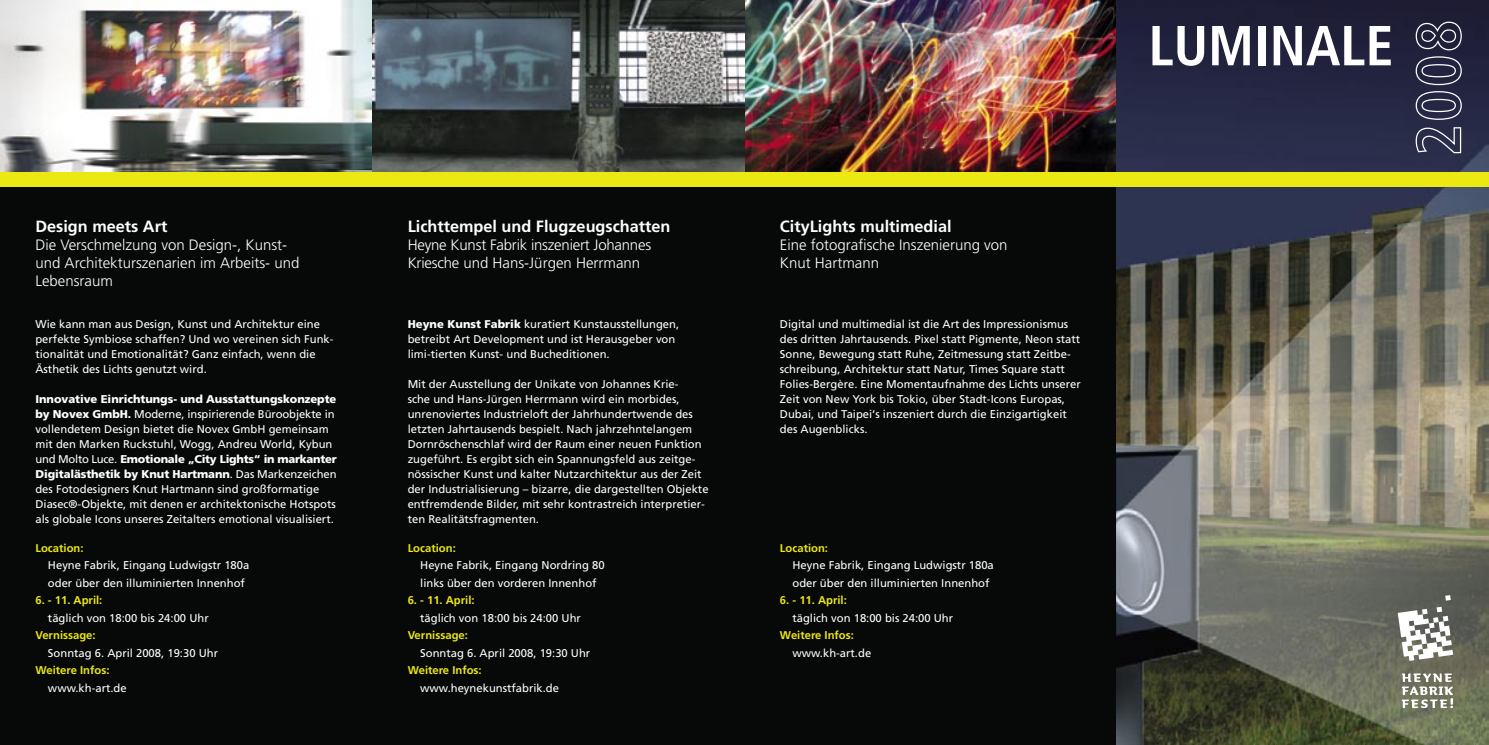
<style>
.page{position:relative;width:1489px;height:745px;background:#fff}
.page>*{position:absolute;margin:0;border:0;box-sizing:border-box;transform-origin:0 0}
.t1{font:700 condensed 56.25px "Frutiger LT";color:#fff}
.t2{font:700 16.25px "Frutiger LT";color:#fff}
.t3{font:300 15px "Frutiger LT";color:#fff}
.t4{font:11.25px/15px "Frutiger LT";color:#fff}
.t5{font:700 11.25px "Frutiger LT";color:#ece811}
.s1{font-weight:900}
</style>
<div class="page">
<div style="left:0;top:182px;width:1488px;height:562px;background:#070808"></div>
<img style="left:372px;top:0;width:744px;height:172px">
<img style="left:0;top:0;width:372px;height:172px">
<img style="left:1116px;top:0;width:372px;height:744px">
<svg style="left:1414px;top:126px;width:47px;height:28px"></svg>
<svg style="left:1414px;top:21px;width:48px;height:99px;background:#45455d"></svg>
<svg style="left:1401px;top:673px;width:51px;height:34px;background:#9fa092"></svg>
<svg style="left:1397px;top:594px;width:55px;height:66px;background:#a1a29d"></svg>
<div style="left:0;top:172px;width:1488px;height:15px;background:#ece811"></div>
<p class="t2" style="left:35px;top:217px;width:133px">Design meets Art</p>
<p class="t3" style="left:35px;top:236px;width:253px">Die Verschmelzung von Design-, Kunst-</p>
<p class="t3" style="left:35px;top:254px;width:265px">und Architekturszenarien im Arbeits- und</p>
<p class="t3" style="left:35px;top:272px;width:79px">Lebensraum</p>
<p class="t4" style="left:35px;top:316px;width:299px">Wie kann man aus Design, Kunst und Architektur eine perfekte Symbiose schaffen? Und wo vereinen sich Funk&shy;tionalität und Emotionalität? Ganz einfach, wenn die Ästhetik des Lichts genutzt wird.</p>
<p class="t4" style="left:35px;top:391px;width:303px"><span class="s1">Innovative Einrichtungs- und Ausstattungskonzepte by Novex GmbH.</span> Moderne, inspirierende Büroobjekte in vollendetem Design bietet die Novex GmbH gemeinsam mit den Marken Ruckstuhl, Wogg, Andreu World, Kybun und Molto Luce. <span class="s1">Emotionale „City Lights“ in markanter Digitalästhetik by Knut Hartmann</span>. Das Markenzeichen des Fotodesigners Knut Hartmann sind großformatige Diasec®-Objekte, mit denen er architektonische Hotspots als globale Icons unseres Zeitalters emotional visualisiert.</p>
<p class="t5" style="left:35px;top:541px;width:50px">Location:</p>
<p class="t4" style="left:48px;top:557px;width:203px">Heyne Fabrik, Eingang Ludwigstr 180a</p>
<p class="t4" style="left:48px;top:575px;width:198px">oder über den illuminierten Innenhof</p>
<p class="t5" style="left:35px;top:593px;width:68px">6. - 11. April:</p>
<p class="t4" style="left:48px;top:610px;width:162px">täglich von 18:00 bis 24:00 Uhr</p>
<p class="t5" style="left:35px;top:628px;width:62px">Vernissage:</p>
<p class="t4" style="left:48px;top:645px;width:172px">Sonntag 6. April 2008, 19:30 Uhr</p>
<p class="t5" style="left:35px;top:663px;width:75px">Weitere Infos:</p>
<p class="t4" style="left:48px;top:680px;width:80px">www.kh-art.de</p>
<p class="t2" style="left:407px;top:217px;width:264px">Lichttempel und Flugzeugschatten</p>
<p class="t3" style="left:407px;top:236px;width:245px">Heyne Kunst Fabrik inszeniert Johannes</p>
<p class="t3" style="left:407px;top:254px;width:234px">Kriesche und Hans-Jürgen Herrmann</p>
<p class="t4" style="left:407px;top:316px;width:273px"><span class="s1">Heyne Kunst Fabrik</span> kuratiert Kunstausstellungen,</p>
<p class="t4" style="left:407px;top:331px;width:269px">betreibt Art Development und ist Herausgeber von</p>
<p class="t4" style="left:407px;top:346px;width:203px">limi-tierten Kunst- und Bucheditionen.</p>
<p class="t4" style="left:407px;top:376px;width:302px">Mit der Ausstellung der Unikate von Johannes Krie-<br>sche und Hans-Jürgen Herrmann wird ein morbides, unrenoviertes Industrieloft der Jahrhundertwende des letzten Jahrtausends bespielt. Nach jahrzehntelangem Dornröschenschlaf wird der Raum einer neuen Funktion zugeführt. Es ergibt sich ein Spannungsfeld aus zeitge&shy;nössischer Kunst und kalter Nutzarchitektur aus der Zeit der Industrialisierung – bizarre, die dargestellten Objekte entfremdende Bilder, mit sehr kontrastreich interpretier&shy;ten Realitätsfragmenten.</p>
<p class="t5" style="left:407px;top:541px;width:50px">Location:</p>
<p class="t4" style="left:420px;top:557px;width:186px">Heyne Fabrik, Eingang Nordring 80</p>
<p class="t4" style="left:420px;top:575px;width:178px">links über den vorderen Innenhof</p>
<p class="t5" style="left:407px;top:593px;width:68px">6. - 11. April:</p>
<p class="t4" style="left:420px;top:610px;width:162px">täglich von 18:00 bis 24:00 Uhr</p>
<p class="t5" style="left:407px;top:628px;width:62px">Vernissage:</p>
<p class="t4" style="left:420px;top:645px;width:172px">Sonntag 6. April 2008, 19:30 Uhr</p>
<p class="t5" style="left:407px;top:663px;width:75px">Weitere Infos:</p>
<p class="t4" style="left:420px;top:680px;width:140px">www.heynekunstfabrik.de</p>
<p class="t2" style="left:780px;top:217px;width:173px">CityLights multimedial</p>
<p class="t3" style="left:780px;top:236px;width:229px">Eine fotografische Inszenierung von</p>
<p class="t3" style="left:780px;top:254px;width:101px">Knut Hartmann</p>
<p class="t4" style="left:780px;top:316px;width:302px">Digital und multimedial ist die Art des Impressionismus des dritten Jahrtausends. Pixel statt Pigmente, Neon statt Sonne, Bewegung statt Ruhe, Zeitmessung statt Zeitbe&shy;schreibung, Architektur statt Natur, Times Square statt Folies-Bergère. Eine Momentaufnahme des Lichts unserer Zeit von New York bis Tokio, über Stadt-Icons Europas, Dubai, und Taipei‘s inszeniert durch die Einzigartigkeit des Augenblicks.</p>
<p class="t5" style="left:780px;top:541px;width:50px">Location:</p>
<p class="t4" style="left:792px;top:557px;width:203px">Heyne Fabrik, Eingang Ludwigstr 180a</p>
<p class="t4" style="left:792px;top:575px;width:198px">oder über den illuminierten Innenhof</p>
<p class="t5" style="left:780px;top:593px;width:68px">6. - 11. April:</p>
<p class="t4" style="left:792px;top:610px;width:162px">täglich von 18:00 bis 24:00 Uhr</p>
<p class="t5" style="left:780px;top:628px;width:75px">Weitere Infos:</p>
<p class="t4" style="left:792px;top:645px;width:80px">www.kh-art.de</p>
<p class="t1" style="left:1148px;top:12px;width:246px">LUMINALE</p>
</div>
